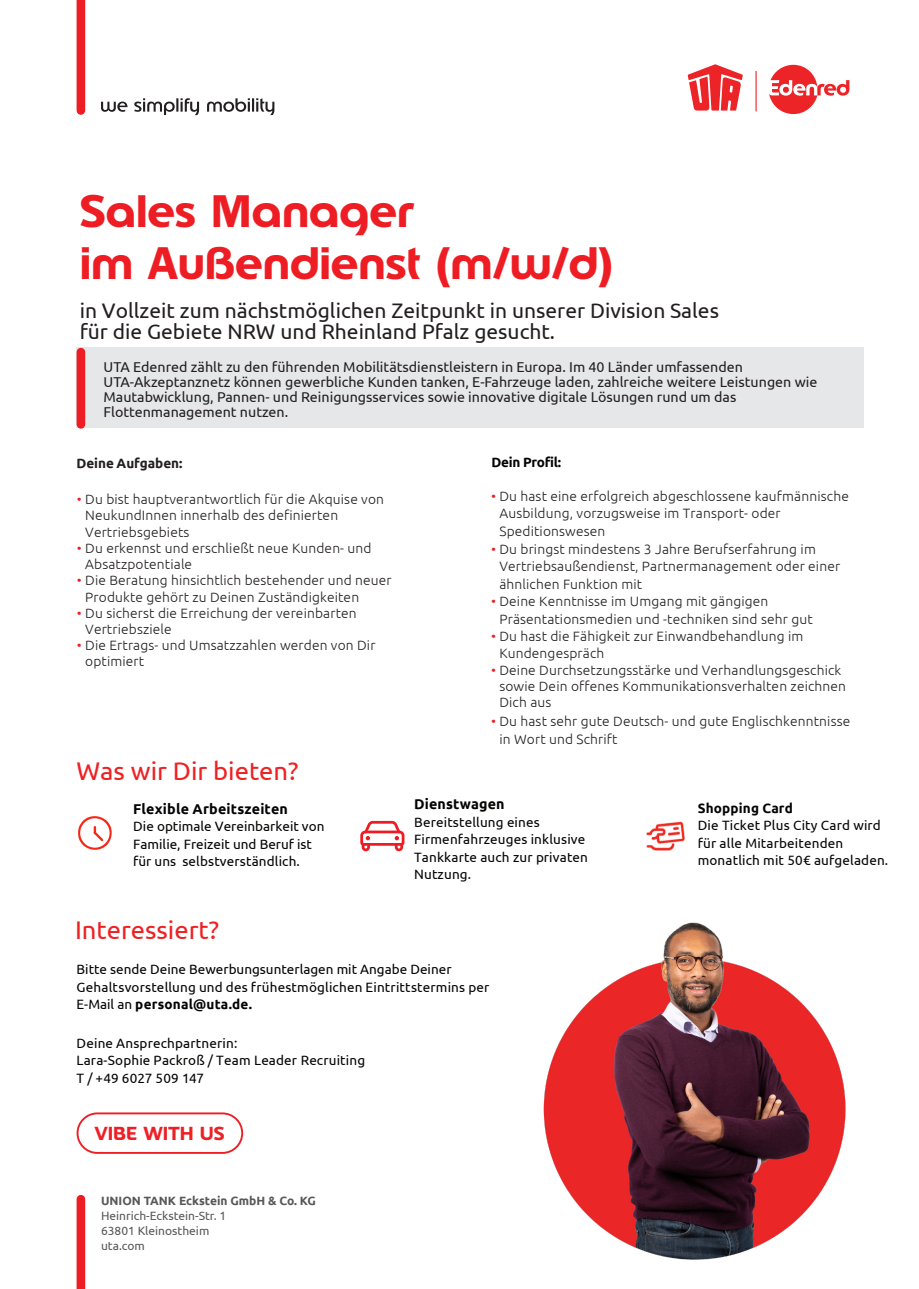
<style>
.page{position:relative;width:919px;height:1289px;background:#fff}
.page>*{position:absolute;margin:0;border:0;box-sizing:border-box;transform-origin:0 0}
.H3_23_27_6pt_Ubuntu{font:700 45px/51.9px "Edenred";color:#ee1d23}
.UTA_Copy_10pt{font:25.5px "Ubuntu";color:#ee2123}
.H3_23_27_6pt_Ubuntu-2{font:21px/21px "Ubuntu";color:#231f20}
.t1{font:18.6px "Edenred Bold 3 DAS Regular";color:#ee2026}
.H3_23_27_6pt_Ubuntu-3{font:14.25px/15px "Ubuntu";color:#231f20}
.UTA_Copy_10pt-2{font:700 14.25px "Ubuntu";letter-spacing:.015em;color:#040503}
.UTA_Copy_10pt-3{font:700 14.25px "Ubuntu";letter-spacing:.01em;color:#040503}
.UTA_Copy_9pt_80{font:300 13.5px/16.2px "Ubuntu";letter-spacing:.01em;color:#231f20}
.UTA_Copy_10pt-4{font:13.5px/17.5px "Ubuntu";letter-spacing:.01em;color:#040503}
.UTA_Copy_10pt-5{font:13.5px/17.5px "Ubuntu";letter-spacing:.01em;color:#040503}
.UTA_Copy_9pt_80-2{font:700 13.5px "Ubuntu";letter-spacing:.01em;color:#040503}
.UTA_Copy_9pt_80-3{font:700 13.5px "Ubuntu";letter-spacing:-.005em;color:#231f20}
.Imprint_8_10pt_Ubunt{font:12px "Ubuntu";color:#57585a}
.Imprint_Headline_8_1{font:700 12px "Ubuntu";color:#57585a}
.s1{font-style:inherit}
.s2{color:#ee1d23}
.s3{font-weight:700}
</style>
<div class="page">
<div style="left:77px;top:348px;width:786px;height:80px;background:#e6e7e9"></div>
<div style="left:77px;top:1199px;width:8px;height:89px;background:#ee1d23"></div>
<div style="left:77px;top:352px;width:8px;height:72px;background:#ee1d23"></div>
<div style="left:77px;top:0;width:8px;height:110px;background:#ee1d23"></div>
<svg style="left:101px;top:98px;width:173px;height:17px"></svg>
<hr style="left:755px;top:71px;width:1px;height:41px;background:#ec2327">
<svg style="left:769px;top:65px;width:80px;height:49px"></svg>
<svg style="left:687px;top:64px;width:55px;height:47px"></svg>
<svg style="left:78px;top:816px;width:34px;height:33px"></svg>
<svg style="left:77px;top:1112px;width:166px;height:41px"></svg>
<img style="left:543px;top:922px;width:303px;height:338px">
<svg style="left:360px;top:821px;width:44px;height:30px"></svg>
<img style="left:646px;top:821px;width:39px;height:30px">
<p class="H3_23_27_6pt_Ubuntu" style="left:80px;top:186px;width:535px">Sales Manager<br>im Außendienst (m/w/d)</p>
<p class="H3_23_27_6pt_Ubuntu-2" style="left:80px;top:299px;width:641px">in Vollzeit zum nächstmöglichen Zeitpunkt in unserer Division <span class="s1">Sales für die Gebiete NRW und Rheinland Pfalz</span> gesucht.</p>
<p class="H3_23_27_6pt_Ubuntu-3" style="left:103px;top:359px;width:715px">UTA Edenred zählt zu den führenden Mobilitätsdienstleistern in Europa. Im 40 Länder umfassenden UTA-Akzeptanznetz können gewerbliche Kunden tanken, E-Fahrzeuge laden, zahlreiche weitere Leistungen wie Mautabwicklung, Pannen- und Reinigungsservices sowie innovative digitale Lösungen rund um das Flottenmanagement nutzen.</p>
<p class="UTA_Copy_9pt_80-3" style="left:77px;top:454px;width:107px"><span class="s1">Deine</span> Aufgaben:</p>
<p class="UTA_Copy_9pt_80-2" style="left:491px;top:454px;width:71px"><span class="s1">Dein</span> Profil:</p>
<p class="UTA_Copy_9pt_80" style="left:85px;top:491px;width:300px;text-indent:-8px"><span class="s2">•</span> Du bist hauptverantwortlich für die Akquise von<br>NeukundInnen innerhalb des definierten<br>Vertriebsgebiets</p>
<p class="UTA_Copy_9pt_80" style="left:85px;top:539px;width:288px;text-indent:-8px"><span class="s2">•</span> Du erkennst und erschließt neue Kunden- und<br>Absatzpotentiale</p>
<p class="UTA_Copy_9pt_80" style="left:85px;top:572px;width:308px;text-indent:-8px"><span class="s2">•</span> Die Beratung hinsichtlich bestehender und neuer<br>Produkte gehört zu Deinen Zuständigkeiten</p>
<p class="UTA_Copy_9pt_80" style="left:85px;top:604px;width:273px;text-indent:-8px"><span class="s2">•</span> Du sicherst die Erreichung der vereinbarten<br>Vertriebsziele</p>
<p class="UTA_Copy_9pt_80" style="left:85px;top:637px;width:292px;text-indent:-8px"><span class="s2">•</span> Die Ertrags- und Umsatzzahlen werden von Dir optimiert</p>
<p class="UTA_Copy_9pt_80" style="left:499px;top:487px;width:351px;line-height:17.5px;text-indent:-8px"><span class="s2">•</span> Du hast eine erfolgreich abgeschlossene kaufmännische<br>Ausbildung, vorzugsweise im Transport- oder<br>Speditionswesen</p>
<p class="UTA_Copy_9pt_80" style="left:499px;top:539px;width:342px;line-height:17.5px;text-indent:-8px"><span class="s2">•</span> Du bringst mindestens 3 Jahre Berufserfahrung im<br>Vertriebsaußendienst, Partnermanagement oder einer ähnlichen Funktion mit</p>
<p class="UTA_Copy_9pt_80" style="left:499px;top:592px;width:315px;line-height:17.5px;text-indent:-8px"><span class="s2">•</span> Deine Kenntnisse im Umgang mit gängigen<br>Präsentationsmedien und -techniken sind sehr gut</p>
<p class="UTA_Copy_9pt_80" style="left:499px;top:628px;width:305px;text-indent:-8px"><span class="s2">•</span> Du hast die Fähigkeit zur Einwandbehandlung im<br>Kundengespräch</p>
<p class="UTA_Copy_9pt_80" style="left:499px;top:661px;width:348px;text-indent:-8px"><span class="s2">•</span> Deine Durchsetzungsstärke und Verhandlungsgeschick sowie Dein offenes Kommunikationsverhalten zeichnen<br>Dich aus</p>
<p class="UTA_Copy_9pt_80" style="left:499px;top:712px;width:352px;line-height:17.5px;text-indent:-8px"><span class="s2">•</span> Du hast sehr gute Deutsch- und gute Englischkenntnisse in Wort und Schrift</p>
<p class="UTA_Copy_10pt" style="left:77px;top:755px;width:223px">Was wir <span class="s1">Dir</span> bieten?</p>
<p class="UTA_Copy_10pt-2" style="left:133px;top:800px;width:156px">Flexible Arbeitszeiten</p>
<p class="UTA_Copy_10pt-4" style="left:133px;top:817px;width:193px">Die optimale Vereinbarkeit von<br>Familie<span class="s1">, Freizeit</span> und Beruf ist für uns selbstverständlich.</p>
<p class="UTA_Copy_10pt-3" style="left:414px;top:795px;width:92px">Dienstwagen</p>
<p class="UTA_Copy_10pt-5" style="left:414px;top:813px;width:175px">Bereitstellung eines<br>Firmenfahrzeuges inklusive<br>Tankkarte auch zur privaten<br>Nutzung.</p>
<p class="UTA_Copy_10pt" style="left:75px;top:914px;width:145px">Interessiert?</p>
<p class="UTA_Copy_10pt-4" style="left:77px;top:960px;width:414px">Bitte sende <span class="s1">Deine</span> Bewerbungsunterlagen mit Angabe <span class="s1">Deiner<br></span>Gehaltsvorstellung und des frühestmöglichen Eintrittstermins per<br>E-Mail an <span class="s3">personal@uta.de.</span></p>
<p class="UTA_Copy_10pt-4" style="left:77px;top:1033px;width:290px"><span class="s1">Deine</span> Ansprechpartnerin:<br>Lara-Sophie Packroß / Team Leader Recruiting<br>T / +49 6027 509 147</p>
<h3 class="t1" style="left:95px;top:1120px;width:131px">VIBE WITH US</h3>
<p class="Imprint_Headline_8_1" style="left:101px;top:1193px;width:216px">UNION TANK Eckstein GmbH &amp; Co. KG</p>
<p class="Imprint_8_10pt_Ubunt" style="left:101px;top:1208px;width:127px">Heinrich-Eckstein-Str. 1</p>
<p class="Imprint_8_10pt_Ubunt" style="left:101px;top:1223px;width:110px">63801 Kleinostheim</p>
<p class="Imprint_8_10pt_Ubunt" style="left:101px;top:1238px;width:45px">uta.com</p>
<p class="UTA_Copy_9pt_80-2" style="left:697px;top:799px;width:97px">Shopping Card</p>
<p class="UTA_Copy_10pt-4" style="left:697px;top:816px;width:192px">Die Ticket Plus City Card wird für alle Mitarbeite<span class="s1">nden </span>monatlich mit 50€ aufgeladen.</p>
</div>
